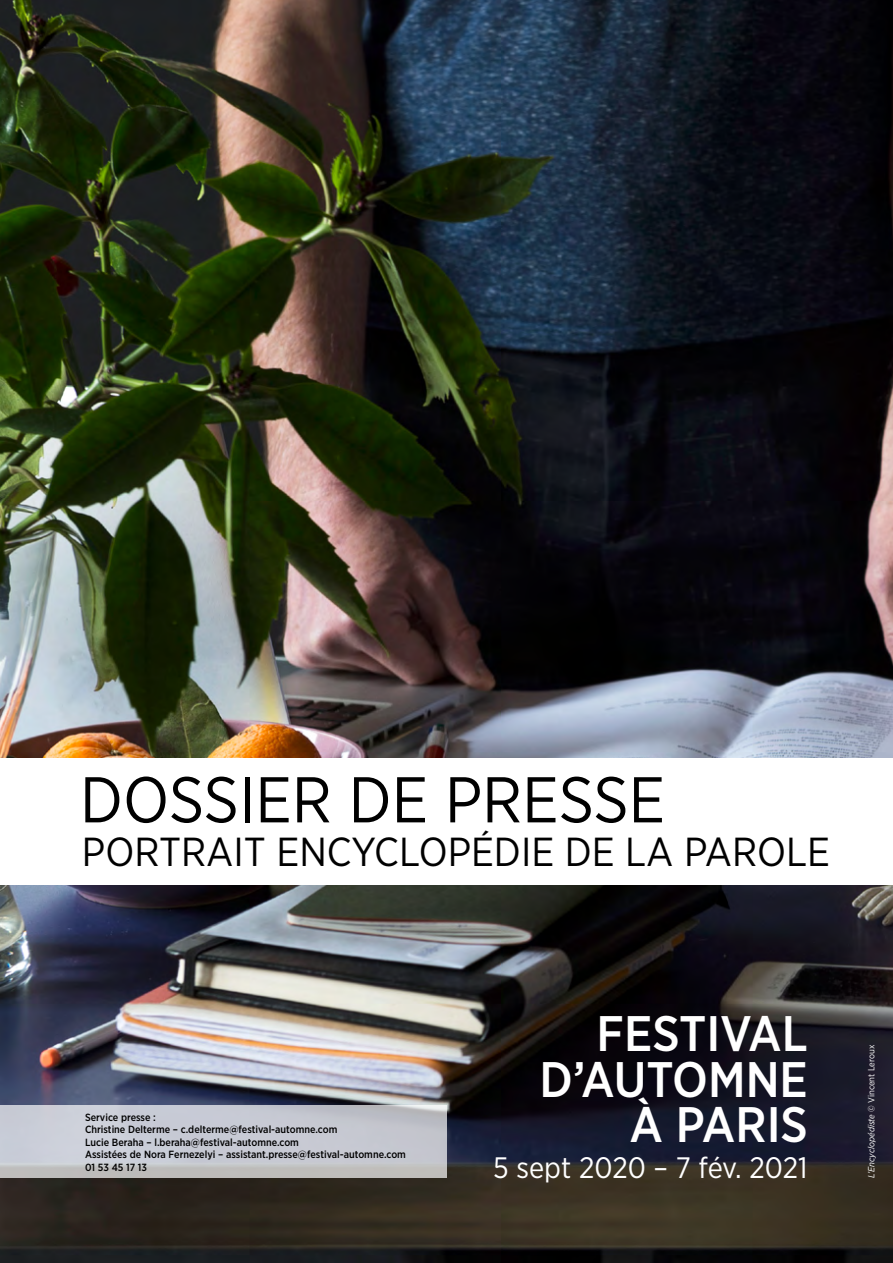
<style>
.page{position:relative;width:893px;height:1263px;background:#fff}
.page>*{position:absolute;margin:0;border:0;box-sizing:border-box;transform-origin:0 0}
.t1{font:64.5px "Gotham Narrow";color:#000}
.t2{font:500 49.8px/45.8px "Gotham Narrow";color:#fff;text-align:right}
.t3{font:40.5px "Gotham Narrow";color:#000}
.t4{font:29.55px "Gotham Narrow";color:#fff}
.t5{font:500 10.35px/12.6px "Gotham Narrow";color:#000}
.t6{font:italic 9px "Gotham Narrow";letter-spacing:-.005em;color:#fff}
.s1{font-style:normal}
</style>
<div class="page">
<img style="left:0;top:0;width:893px;height:1263px">
<div style="left:0;top:758px;width:893px;height:126px;background:#fff"></div>
<svg style="left:0;top:1105px;width:446px;height:73px;background:#c5c7ce"></svg>
<h1 class="t1" style="left:80px;top:760px;width:587px">DOSSIER DE PRESSE</h1>
<h3 class="t3" style="left:82px;top:826px;width:750px">PORTRAIT ENCYCLOPÉDIE DE LA PAROLE</h3>
<p class="t5" style="left:85px;top:1110px;width:322px">Service presse :<br>Christine Delterme – c.delterme@festival-automne.com<br>Lucie Beraha – l.beraha@festival-automne.com<br>Assistées de Nora Fernezelyi – assistant.presse@festival-automne.com 01 53 45 17 13</p>
<h2 class="t2" style="left:540px;top:1010px;width:270px">FESTIVAL<br>D’AUTOMNE<br>À PARIS</h2>
<h3 class="t4" style="left:493px;top:1149px;width:316px">5 sept 2020 – 7 fév. 2021</h3>
<p class="t6" style="left:866px;top:1178px;width:135px;rotate:-90deg">L’Encyclopédiste <span class="s1">© Vincent Leroux</span></p>
</div>
